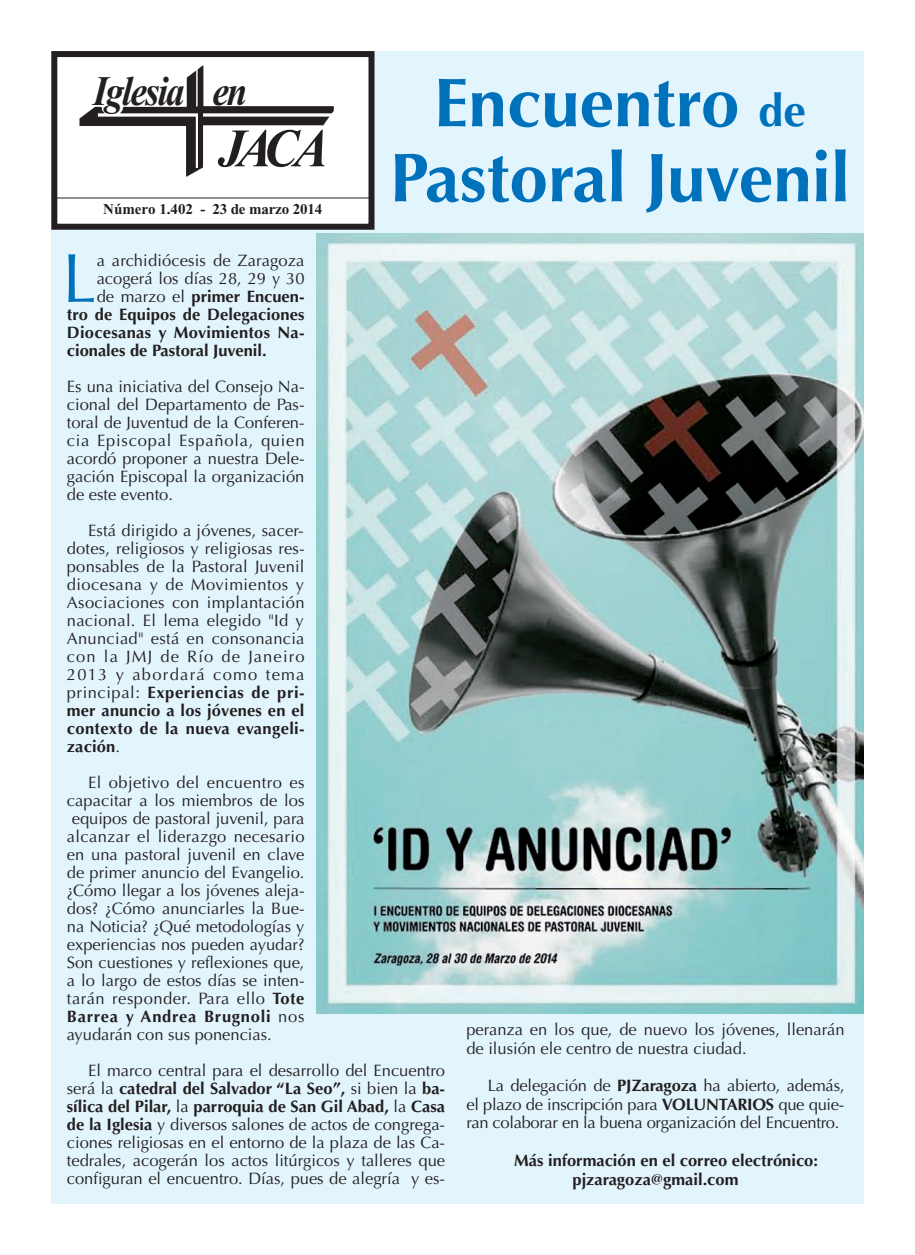
<style>
.page{position:relative;width:915px;height:1255px;background:#fff}
.page>*{position:absolute;margin:0;border:0;box-sizing:border-box;transform-origin:0 0}
.t1{font:69.3px "Optima";color:#0072bc}
.t2{font:700 69px/75px "Optima";color:#0072bc;text-align:center}
.t3{font:italic 700 54px "Times New Roman";color:#231f20;scale:.95 1}
.t4{font:italic 700 42px "Times New Roman";letter-spacing:-.05em;color:#231f20;scale:.88 1}
.t5{font:16.5px/18px "Optima";color:#231f20;text-align:justify}
.t6{font:700 16.5px/18.8px "Optima";color:#231f20}
.t7{font:700 16.5px "Optima";letter-spacing:.02em;color:#231f20}
.t8{font:700 15px "Times New Roman";letter-spacing:-.01em;color:#231f20}
.s1{font-size:45px}
.s2{font-weight:400}
.s3{font-weight:700}
</style>
<div class="page">
<div style="left:51px;top:51px;width:812px;height:1152px;background:#e2f4fc"></div>
<img style="left:316px;top:234px;width:547px;height:779px">
<div style="left:54px;top:54px;width:317px;height:173px;background:#fff"></div>
<img style="left:79px;top:65px;width:255px;height:112px">
<div style="left:51px;top:51px;width:323px;height:179px;border:6px solid #231f20"></div>
<hr style="left:51px;top:198px;width:320px;height:1px;background:#231f20">
<p class="t4" style="left:93px;top:76px;width:177px">Iglesia en</p>
<p class="t3" style="left:218px;top:130px;width:117px">JACA</p>
<p class="t8" style="left:103px;top:204px;width:220px">Número 1.402 - 23 de marzo 2014</p>
<p class="t2" style="left:390px;top:72px;width:461px">Encuentro <span class="s1">de<br></span>Pastoral Juvenil</p>
<p class="t1" style="left:62px;top:249px;width:36px">L</p>
<p class="t5" style="left:97px;top:252px;width:209px">a archidiócesis de Zaragoza</p>
<p class="t5" style="left:97px;top:270px;width:209px">acogerá los días 28, 29 y 30</p>
<p class="t6" style="left:97px;top:288px;width:209px"><span class="s2">de marzo el</span> primer Encuen-</p>
<p class="t6" style="left:67px;top:306px;width:239px">tro de Equipos de Delegaciones</p>
<p class="t7" style="left:67px;top:325px;width:239px">Diocesanas y Movimientos Na-</p>
<p class="t6" style="left:67px;top:342px;width:201px">cionales de Pastoral Juvenil.</p>
<p class="t5" style="left:67px;top:379px;width:239px">Es una iniciativa del Consejo Na&shy;cional del Departamento de Pas&shy;toral de Juventud de la Conferen&shy;cia Episcopal Española, quien acordó proponer a nuestra Dele&shy;gación Episcopal la organización de este evento.</p>
<p class="t5" style="left:67px;top:523px;width:239px;text-indent:21px">Está dirigido a jóvenes, sacer&shy;dotes, religiosos y religiosas res&shy;ponsables de la Pastoral Juvenil diocesana y de Movimientos y Asociaciones con implantación nacional. El lema elegido "Id y Anunciad" está en consonancia con la JMJ de Río de Janeiro 2013 y abordará como tema principal: <span class="s3">Experiencias de pri&shy;mer anuncio a los jóvenes en el contexto de la nueva evangeli&shy;zación</span>.</p>
<p class="t5" style="left:67px;top:775px;width:239px;text-indent:21px">El objetivo del encuentro es capacitar a los miembros de los equipos de pastoral juvenil, para alcanzar el liderazgo necesario en una pastoral juvenil en clave de primer anuncio del Evangelio. ¿Cómo llegar a los jóvenes aleja&shy;dos? ¿Cómo anunciarles la Bue&shy;na Noticia? ¿Qué metodologías y experiencias nos pueden ayudar?<br>Son cuestiones y reflexiones que, a lo largo de estos días se inten&shy;tarán responder. Para ello <span class="s3">Tote Barrea y Andrea Brugnoli</span> nos ayudarán con sus ponencias.</p>
<p class="t5" style="left:67px;top:1063px;width:379px;text-indent:21px">El marco central para el desarrollo del Encuentro será la <span class="s3">catedral del Salvador “La Seo”,</span> si bien la <span class="s3">ba&shy;sílica del Pilar,</span> la <span class="s3">parroquia de San Gil Abad,</span> la <span class="s3">Casa de la Iglesia</span> y diversos salones de actos de congrega&shy;ciones religiosas en el entorno de la plaza de las Ca&shy;tedrales, acogerán los actos litúrgicos y talleres que configuran el encuentro. Días, pues de alegría y es-</p>
<p class="t5" style="left:466px;top:1021px;width:379px;line-height:18.8px">peranza en los que, de nuevo los jóvenes, llenarán de ilusión ele centro de nuestra ciudad.</p>
<p class="t5" style="left:466px;top:1077px;width:379px;line-height:18.8px;text-indent:21px">La delegación de <span class="s3">PJZaragoza</span> ha abierto, además, el plazo de inscripción para <span class="s3">VOLUNTARIOS</span> que quie&shy;ran colaborar en la buena organización del Encuentro.</p>
<p class="t6" style="left:572px;top:1152px;width:247px;text-indent:-58px">Más información en el correo electrónico: pjzaragoza@gmail.com</p>
</div>
